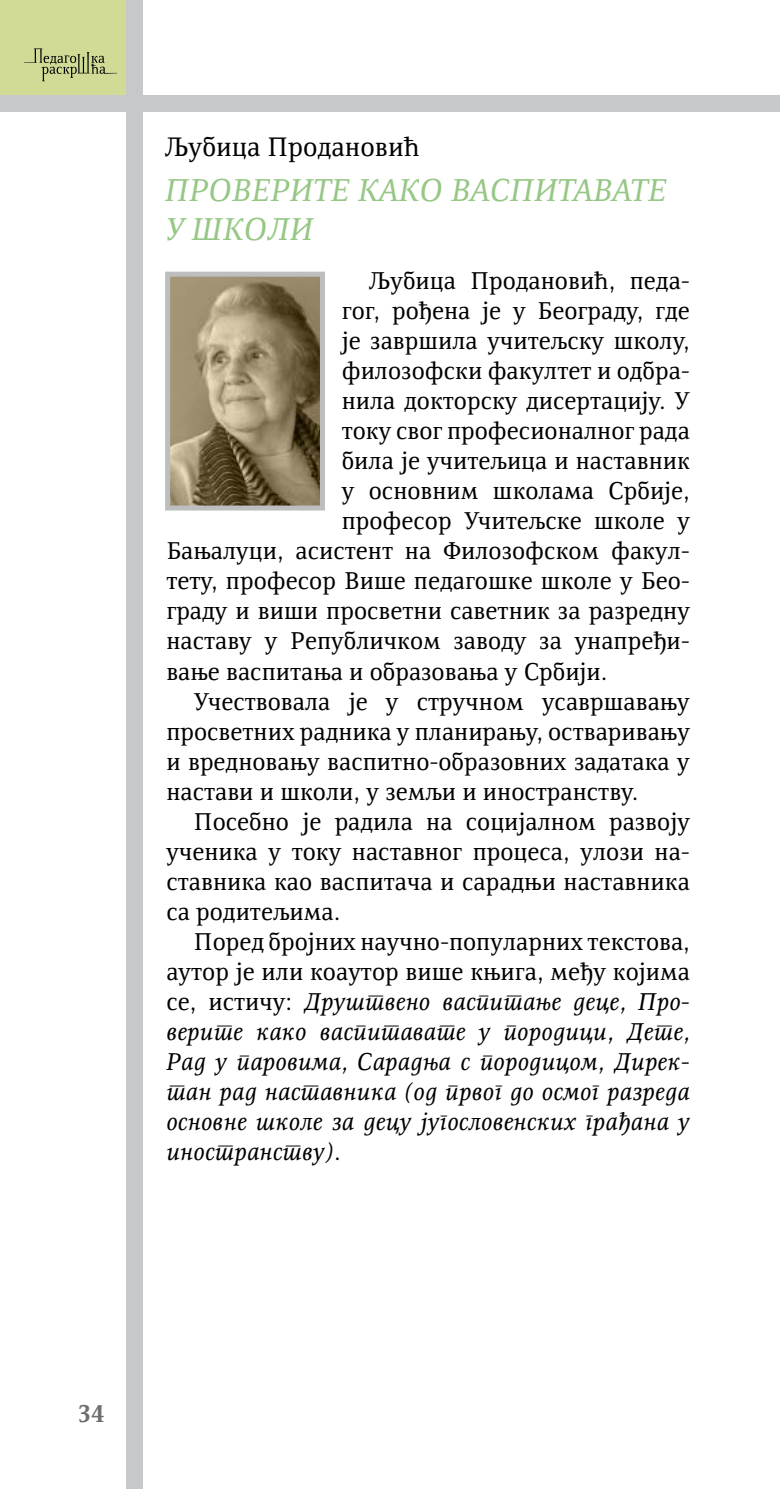
<style>
.page{position:relative;width:780px;height:1489px;background:#fff}
.page>*{position:absolute;margin:0;border:0;box-sizing:border-box;transform-origin:0 0}
.t1{font:italic 32.5px/39px "Resavska BG";color:#96c785}
.t2{font:27.5px "Resavska BG";color:#000}
.t3{font:25px "Resavska BG";color:#000}
.t4{font:italic 25px "Resavska BG";color:#000}
.t5{font:700 25px "Resavska BG";color:#6d6e71}
.s1{font-style:normal}
</style>
<div class="page">
<div style="left:0;top:0;width:142px;height:104px;background:#d1db96"></div>
<div style="left:127px;top:0;width:16px;height:1488px;background:#c7c8ca"></div>
<svg style="left:24px;top:48px;width:93px;height:33px"></svg>
<img style="left:171px;top:277px;width:148px;height:227px">
<div style="left:165px;top:271px;width:160px;height:239px;border:5px solid #bcbec0"></div>
<div style="left:0;top:95px;width:780px;height:17px;background:#c7c8ca"></div>
<p class="t2" style="left:165px;top:131px;width:256px">Љубица Продановић</p>
<h1 class="t1" style="left:165px;top:171px;width:503px">ПРОВЕРИТЕ КАКО ВАСПИТАВАТЕ<br>У ШКОЛИ</h1>
<p class="t3" style="left:369px;top:267px;width:322px">Љубица Продановић, педа-</p>
<p class="t3" style="left:342px;top:297px;width:349px">гог, рођена је у Београду, где</p>
<p class="t3" style="left:342px;top:327px;width:350px">је завршила учитељску школу,</p>
<p class="t3" style="left:342px;top:357px;width:349px">филозофски факултет и одбра-</p>
<p class="t3" style="left:342px;top:387px;width:349px">нила докторску дисертацију. У</p>
<p class="t3" style="left:342px;top:417px;width:349px">току свог професионалног рада</p>
<p class="t3" style="left:342px;top:447px;width:349px">била је учитељица и наставник</p>
<p class="t3" style="left:342px;top:477px;width:349px">у основним школама Србије,</p>
<p class="t3" style="left:342px;top:507px;width:350px">професор Учитељске школе у</p>
<p class="t3" style="left:166px;top:537px;width:525px">Бањалуци, асистент на Филозофском факул-</p>
<p class="t3" style="left:166px;top:567px;width:525px">тету, професор Више педагошке школе у Бео-</p>
<p class="t3" style="left:166px;top:597px;width:525px">граду и виши просветни саветник за разредну</p>
<p class="t3" style="left:166px;top:627px;width:525px">наставу у Републичком заводу за унапређи-</p>
<p class="t3" style="left:166px;top:657px;width:442px">вање васпитања и образовања у Србији.</p>
<p class="t3" style="left:194px;top:687px;width:497px">Учествовала је у стручном усавршавању</p>
<p class="t3" style="left:166px;top:717px;width:525px">просветних радника у планирању, остваривању</p>
<p class="t3" style="left:166px;top:747px;width:525px">и вредновању васпитно-образовних задатака у</p>
<p class="t3" style="left:166px;top:777px;width:473px">настави и школи, у земљи и иностранству.</p>
<p class="t3" style="left:194px;top:807px;width:497px">Посебно је радила на социјалном развоју</p>
<p class="t3" style="left:166px;top:837px;width:525px">ученика у току наставног процеса, улози на-</p>
<p class="t3" style="left:166px;top:867px;width:525px">ставника као васпитача и сарадњи наставника</p>
<p class="t3" style="left:166px;top:897px;width:175px">са родитељима.</p>
<p class="t3" style="left:194px;top:927px;width:497px">Поред бројних научно-популарних текстова,</p>
<p class="t3" style="left:166px;top:957px;width:525px">аутор је или коаутор више књига, међу којима</p>
<p class="t4" style="left:166px;top:987px;width:525px"><span class="s1">се, истичу:</span> Друштвено васпитање деце, Про-</p>
<p class="t4" style="left:166px;top:1017px;width:525px">верите како васпитавате у породици, Дете,</p>
<p class="t4" style="left:166px;top:1047px;width:525px">Рад у паровима, Сарадња с породицом, Дирек-</p>
<p class="t4" style="left:166px;top:1077px;width:525px">тан рад наставника (од првог до осмог разреда</p>
<p class="t4" style="left:166px;top:1107px;width:525px">основне школе за децу југословенских грађана у</p>
<p class="t4" style="left:166px;top:1137px;width:176px">иностранству)<span class="s1">.</span></p>
<p class="t5" style="left:78px;top:1398px;width:29px">34</p>
</div>
